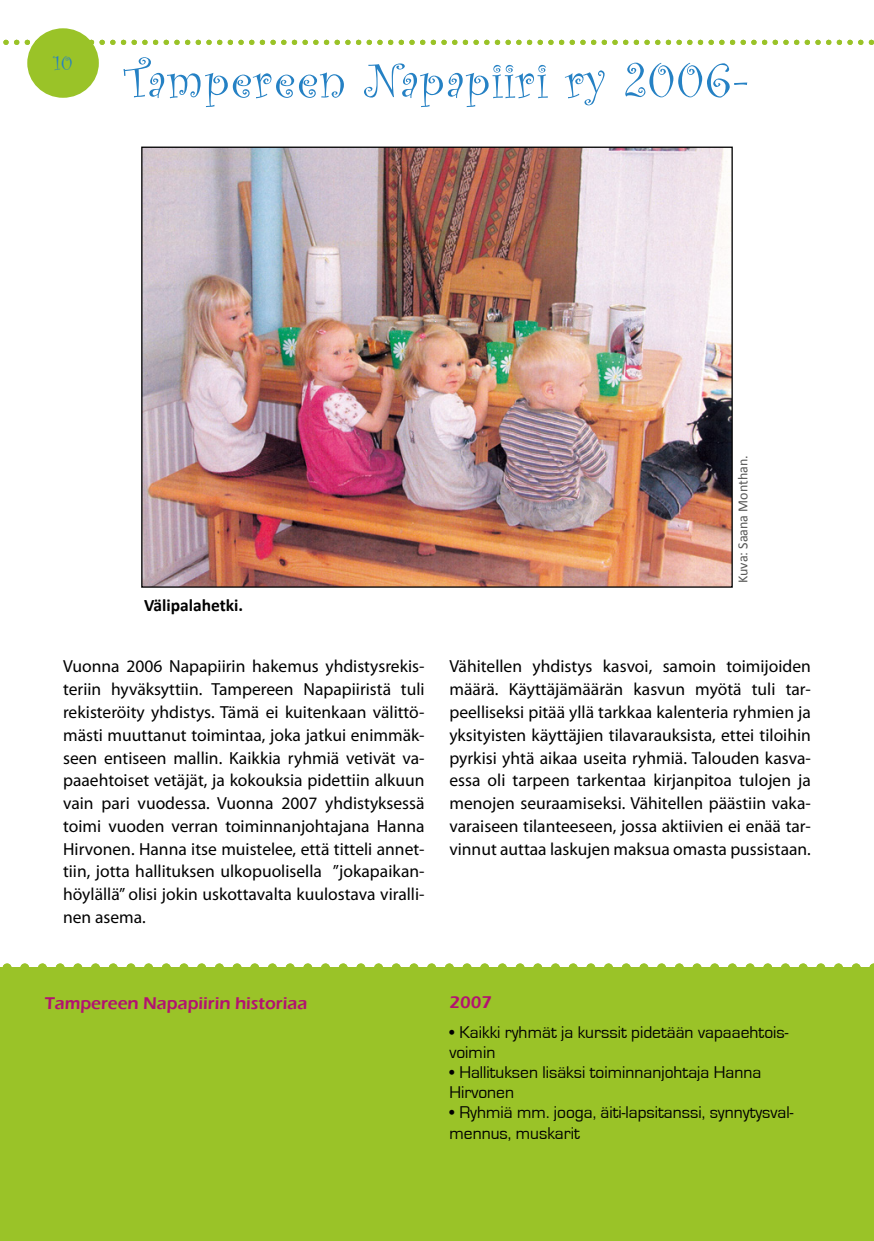
<style>
.page{position:relative;width:874px;height:1241px;background:#fff}
.page>*{position:absolute;margin:0;border:0;box-sizing:border-box;transform-origin:0 0}
.t1{font:50.75px "Curlz";letter-spacing:.03em;color:#2581c4}
.t2{font:21px "Curlz";color:#2581c4}
.t3{font:17.5px/22.8px "Myriad Pro";color:#000;text-align:justify}
.t4{font:17.5px/20.1px "Eurostile";color:#000}
.t5{font:600 17.5px "Eras ITC";color:#b31270}
.t6{font:700 17.5px "Calibri";color:#000}
.t7{font:14px "Calibri";color:#575756}
</style>
<div class="page">
<div style="left:0;top:967px;width:873px;height:273px;background:#9ac328"></div>
<svg style="left:3px;top:40px;width:871px;height:5px"></svg>
<svg style="left:7px;top:963px;width:867px;height:9px"></svg>
<img style="left:141px;top:146px;width:592px;height:442px">
<div style="left:27px;top:28px;width:72px;height:70px;background:#9ac328;border-radius:50%"></div>
<p class="t2" style="left:54px;top:48px;width:20px">10</p>
<h1 class="t1" style="left:125px;top:45px;width:625px">Tampereen Napapiiri ry 2006-</h1>
<p class="t6" style="left:144px;top:594px;width:101px">Välipalahetki.</p>
<p class="t7" style="left:733px;top:583px;width:129px;rotate:-90deg">Kuva: Saana Monthan.</p>
<p class="t3" style="left:63px;top:654px;width:363px">Vuonna 2006 Napapiirin hakemus yhdistysrekis&shy;teriin hyväksyttiin. Tampereen Napapiiristä tuli rekisteröity yhdistys. Tämä ei kuitenkaan välittö&shy;mästi muuttanut toimintaa, joka jatkui enimmäk&shy;seen entiseen mallin. Kaikkia ryhmiä vetivät va&shy;paaehtoiset vetäjät, ja kokouksia pidettiin alkuun vain pari vuodessa. Vuonna 2007 yhdistyksessä toimi vuoden verran toiminnanjohtajana Hanna Hirvonen. Hanna itse muistelee, että titteli annet&shy;tiin, jotta hallituksen ulkopuolisella ”jokapaikan&shy;höylällä” olisi jokin uskottavalta kuulostava viralli&shy;nen asema.</p>
<p class="t3" style="left:449px;top:654px;width:363px">Vähitellen yhdistys kasvoi, samoin toimijoiden määrä. Käyttäjämäärän kasvun myötä tuli tar&shy;peelliseksi pitää yllä tarkkaa kalenteria ryhmien ja yksityisten käyttäjien tilavarauksista, ettei tiloihin pyrkisi yhtä aikaa useita ryhmiä. Talouden kasva&shy;essa oli tarpeen tarkentaa kirjanpitoa tulojen ja menojen seuraamiseksi. Vähitellen päästiin vaka&shy;varaiseen tilanteeseen, jossa aktiivien ei enää tar&shy;vinnut auttaa laskujen maksua omasta pussistaan.</p>
<p class="t5" style="left:45px;top:993px;width:264px">Tampereen Napapiirin historiaa</p>
<p class="t5" style="left:449px;top:991px;width:44px">2007</p>
<p class="t4" style="left:449px;top:1022px;width:340px">• Kaikki ryhmät ja kurssit pidetään vapaaehtois&shy;voimin</p>
<p class="t4" style="left:449px;top:1062px;width:313px">• Hallituksen lisäksi toiminnanjohtaja Hanna<br>Hirvonen</p>
<p class="t4" style="left:449px;top:1102px;width:345px">• Ryhmiä mm. jooga, äiti-lapsitanssi, synnytysval&shy;mennus, muskarit</p>
</div>
